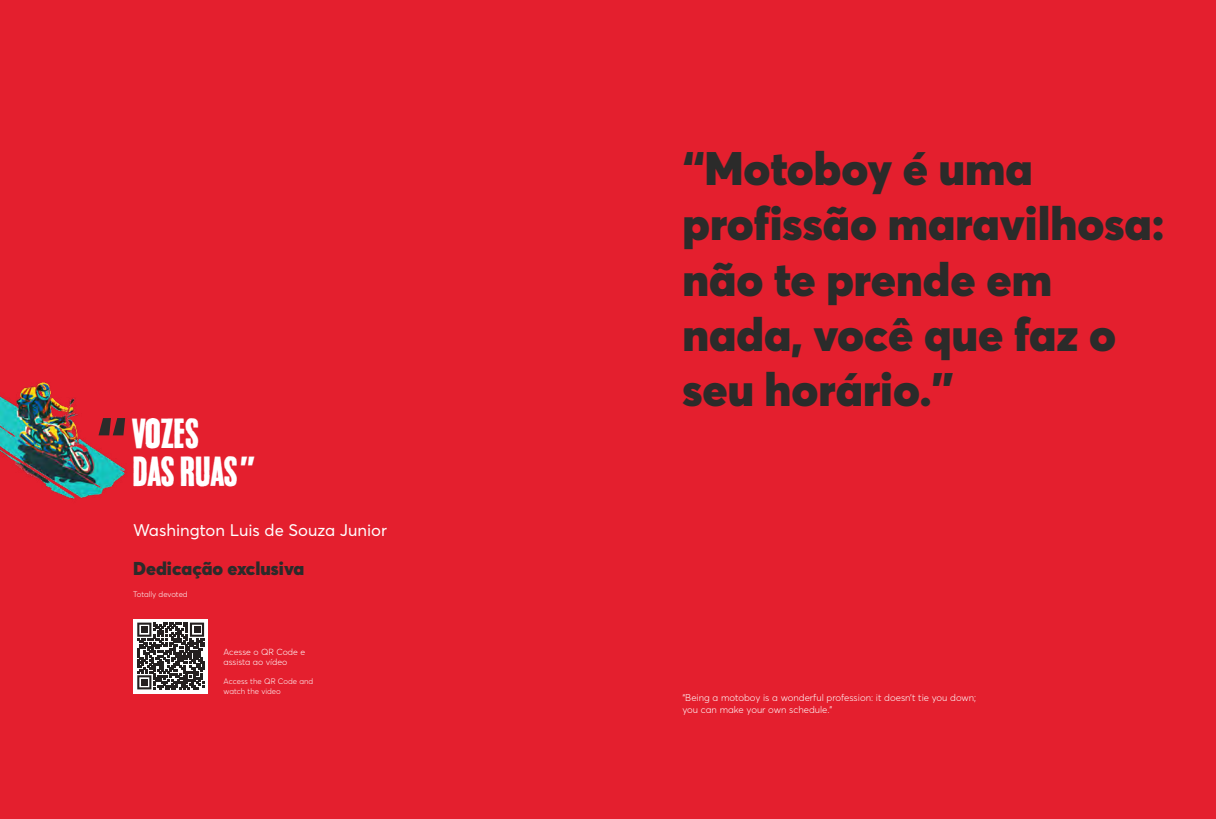
<style>
.page{position:relative;width:1216px;height:819px;background:#fff}
.page>*{position:absolute;margin:0;border:0;box-sizing:border-box;transform-origin:0 0}
.t1{font:900 62.12px "Averta";color:#2b2b2a}
.t2{font:900 46.38px/55.1px "Averta";color:#2b2b2a}
.t3{font:36.66px/38.6px "Changeyourname";color:#fff}
.t4{font:900 31.5px "Averta";color:#fff}
.t5{font:900 18.38px "Averta";color:#2b2b2a}
.t6{font:16.62px "Averta";color:#fff}
.t7{font:300 9.62px/11.5px "Averta";color:#fff}
.t8{font:300 8.75px/10.5px "Averta";color:#fff}
.t9{font:300 7.88px/9.5px "Averta";color:#fff}
</style>
<div class="page">
<div style="left:0;top:0;width:1215px;height:819px;background:#e41f2e"></div>
<div style="left:133px;top:618px;width:75px;height:75px;background:#fff"></div>
<svg style="left:137px;top:622px;width:67px;height:67px"></svg>
<img style="left:0;top:382px;width:125px;height:118px">
<h3 class="t3" style="left:133px;top:415px;width:106px">VOZES<br>DAS RUAS</h3>
<h1 class="t1" style="left:97px;top:400px;width:31px">“</h1>
<h3 class="t4" style="left:240px;top:448px;width:16px">”</h3>
<h3 class="t6" style="left:133px;top:520px;width:255px">Washington Luis de Souza Junior</h3>
<h3 class="t5" style="left:133px;top:557px;width:173px">Dedicação exclusiva</h3>
<p class="t9" style="left:133px;top:589px;width:56px">Totally devoted</p>
<p class="t8" style="left:223px;top:646px;width:83px">Acesse o QR Code e assista ao vídeo</p>
<p class="t9" style="left:223px;top:676px;width:91px">Access the QR Code and watch the video</p>
<h2 class="t2" style="left:682px;top:140px;width:483px">“Motoboy é uma profissão maravilhosa: não te prende em nada, você que faz o seu horário.”</h2>
<p class="t7" style="left:682px;top:692px;width:295px">“Being a motoboy is a wonderful profession: it doesn’t tie you down; you can make your own schedule.”</p>
</div>
